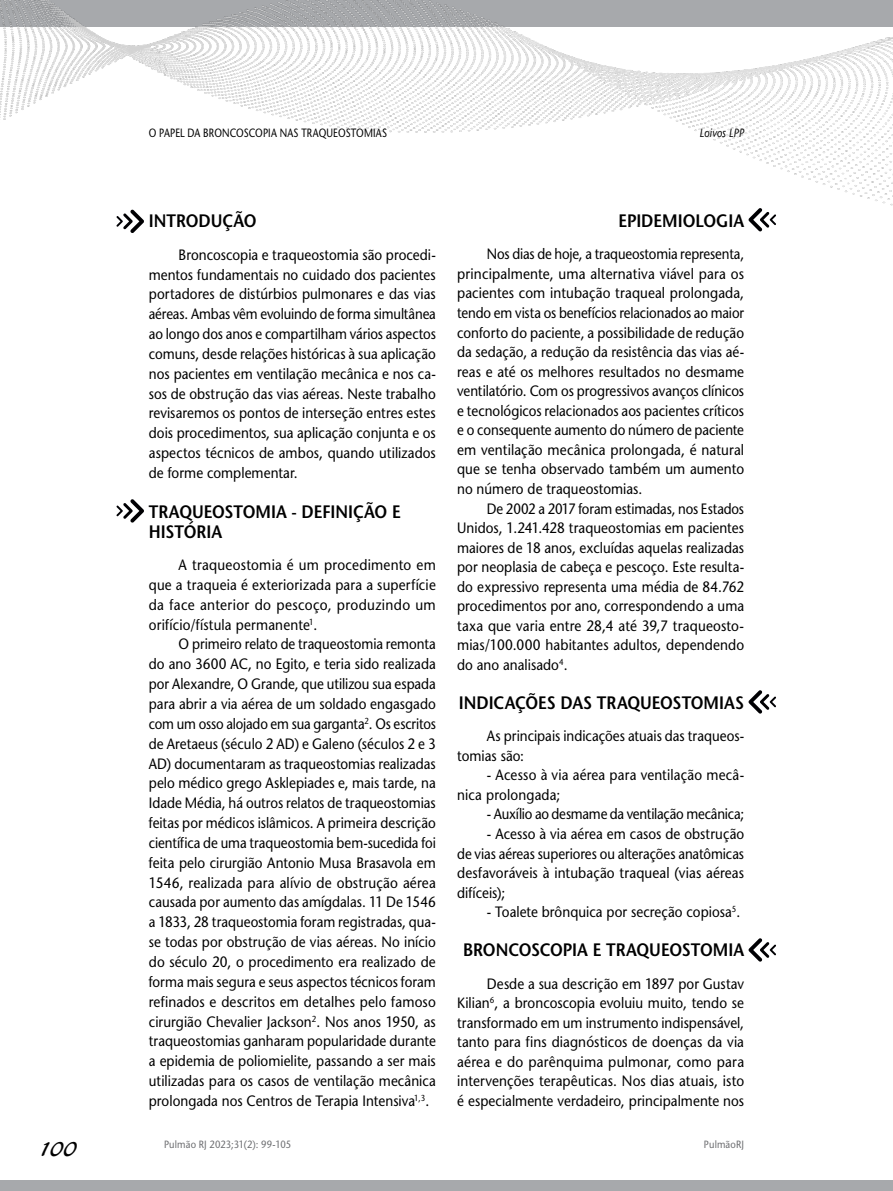
<style>
.page{position:relative;width:893px;height:1191px;background:#fff}
.page>*{position:absolute;margin:0;border:0;box-sizing:border-box;transform-origin:0 0}
.t1{font:21px "Blacklight D";color:#000}
.t2{font:600 18px/19.8px "Stone Sans";color:#000;scale:.9 1}
.t3{font:15px/19.5px "Stone Sans";letter-spacing:.005em;color:#000;text-align:justify;scale:.9 1}
.t4{font:15px/19.8px "Stone Sans";letter-spacing:.005em;color:#000;text-align:justify;scale:.89 1}
.t5{font:15px/19.5px "Stone Sans";letter-spacing:.005em;color:#000;text-align:justify;scale:.88 1}
.t6{font:15px/19.8px "Stone Sans";letter-spacing:.005em;color:#000;text-align:justify;scale:.91 1}
.t7{font:15px "Stone Sans";letter-spacing:-.02em;color:#000;scale:.89 1}
.t8{font:12px "Stone Sans";letter-spacing:.02em;color:#000;scale:.8 1}
.t9{font:italic 12px "Stone Sans";letter-spacing:.005em;color:#000;scale:.85 1}
.t10{font:10.5px "Stone Sans";letter-spacing:.015em;color:#6d6e71;scale:.9 1}
</style>
<div class="page">
<img style="left:0;top:0;width:893px;height:232px">
<div style="left:0;top:1180px;width:893px;height:11px;background:#a7a9ac"></div>
<svg style="left:117px;top:210px;width:27px;height:23px"></svg>
<svg style="left:117px;top:499px;width:27px;height:23px"></svg>
<svg style="left:748px;top:208px;width:28px;height:23px"></svg>
<svg style="left:748px;top:690px;width:28px;height:23px"></svg>
<svg style="left:748px;top:938px;width:28px;height:23px"></svg>
<p class="t8" style="left:149px;top:126px;width:299px">O PAPEL DA BRONCOSCOPIA NAS TRAQUEOSTOMIAS</p>
<p class="t9" style="left:700px;top:126px;width:54px">Loivos LPP</p>
<p class="t2" style="left:149px;top:211px;width:121px">INTRODUÇÃO</p>
<p class="t3" style="left:149px;top:244px;width:320px;text-indent:30px">Broncoscopia e traqueostomia são procedi&shy;mentos fundamentais no cuidado dos pacientes portadores de distúrbios pulmonares e das vias aéreas. Ambas vêm evoluindo de forma simultânea ao longo dos anos e compartilham vários aspectos comuns, desde relações históricas à sua aplicação nos pacientes em ventilação mecânica e nos ca&shy;sos de obstrução das vias aéreas. Neste trabalho revisaremos os pontos de interseção entres estes dois procedimentos, sua aplicação conjunta e os aspectos técnicos de ambos, quando utilizados de forme complementar.</p>
<p class="t2" style="left:149px;top:501px;width:281px">TRAQUEOSTOMIA - DEFINIÇÃO E<br>HISTÓRIA</p>
<p class="t6" style="left:149px;top:555px;width:317px;text-indent:30px">A traqueostomia é um procedimento em que a traqueia é exteriorizada para a superfície da face anterior do pescoço, produzindo um orifício/fístula permanente<sup>1</sup>.</p>
<p class="t4" style="left:149px;top:634px;width:324px;text-indent:30px">O primeiro relato de traqueostomia remonta do ano 3600 AC, no Egito, e teria sido realizada por Alexandre, O Grande, que utilizou sua espada para abrir a via aérea de um soldado engasgado com um osso alojado em sua garganta<sup>2</sup>. Os escritos de Aretaeus (século 2 AD) e Galeno (séculos 2 e 3<br>AD) documentaram as traqueostomias realizadas pelo médico grego Asklepiades e, mais tarde, na Idade Média, há outros relatos de traqueostomias feitas por médicos islâmicos. A primeira descrição científica de uma traqueostomia bem-sucedida foi feita pelo cirurgião Antonio Musa Brasavola em 1546, realizada para alívio de obstrução aérea causada por aumento das amígdalas. 11 De 1546 a 1833, 28 traqueostomia foram registradas, qua&shy;se todas por obstrução de vias aéreas. No início do século 20, o procedimento era realizado de forma mais segura e seus aspectos técnicos foram refinados e descritos em detalhes pelo famoso cirurgião Chevalier Jackson<sup>2</sup>. Nos anos 1950, as traqueostomias ganharam popularidade durante a epidemia de poliomielite, passando a ser mais utilizadas para os casos de ventilação mecânica prolongada nos Centros de Terapia Intensiva<sup>1,3</sup>.</p>
<p class="t2" style="left:618px;top:211px;width:141px">EPIDEMIOLOGIA</p>
<p class="t5" style="left:457px;top:244px;width:328px;text-indent:30px">Nos dias de hoje, a traqueostomia representa, principalmente, uma alternativa viável para os pacientes com intubação traqueal prolongada, tendo em vista os benefícios relacionados ao maior conforto do paciente, a possibilidade de redução da sedação, a redução da resistência das vias aé&shy;reas e até os melhores resultados no desmame ventilatório. Com os progressivos avanços clínicos e tecnológicos relacionados aos pacientes críticos e o consequente aumento do número de paciente em ventilação mecânica prolongada, é natural que se tenha observado também um aumento no número de traqueostomias.</p>
<p class="t5" style="left:457px;top:498px;width:328px;text-indent:30px">De 2002 a 2017 foram estimadas, nos Estados Unidos, 1.241.428 traqueostomias em pacientes maiores de 18 anos, excluídas aquelas realizadas por neoplasia de cabeça e pescoço. Este resulta&shy;do expressivo representa uma média de 84.762 procedimentos por ano, correspondendo a uma taxa que varia entre 28,4 até 39,7 traqueosto&shy;mias/100.000 habitantes adultos, dependendo do ano analisado<sup>4</sup>.</p>
<p class="t2" style="left:459px;top:693px;width:318px">INDICAÇÕES DAS TRAQUEOSTOMIAS</p>
<p class="t3" style="left:457px;top:726px;width:320px;text-indent:30px">As principais indicações atuais das traqueos&shy;tomias são:</p>
<p class="t3" style="left:457px;top:765px;width:320px;text-indent:30px">- Acesso à via aérea para ventilação mecâ&shy;nica prolongada;</p>
<p class="t7" style="left:487px;top:805px;width:291px">- Auxílio ao desmame da ventilação mecânica;</p>
<p class="t3" style="left:457px;top:824px;width:320px;text-indent:30px">- Acesso à via aérea em casos de obstrução de vias aéreas superiores ou alterações anatômicas desfavoráveis à intubação traqueal (vias aéreas difíceis);</p>
<p class="t3" style="left:487px;top:902px;width:283px">- Toalete brônquica por secreção copiosa<sup>5</sup>.</p>
<p class="t2" style="left:463px;top:940px;width:314px">BRONCOSCOPIA E TRAQUEOSTOMIA</p>
<p class="t3" style="left:457px;top:973px;width:320px;text-indent:30px">Desde a sua descrição em 1897 por Gustav Kilian<sup>6</sup>, a broncoscopia evoluiu muito, tendo se transformado em um instrumento indispensável, tanto para fins diagnósticos de doenças da via aérea e do parênquima pulmonar, como para intervenções terapêuticas. Nos dias atuais, isto é especialmente verdadeiro, principalmente nos</p>
<h1 class="t1" style="left:39px;top:1135px;width:40px">100</h1>
<p class="t10" style="left:164px;top:1138px;width:143px">Pulmão RJ 2023;31(2): 99-105</p>
<p class="t10" style="left:704px;top:1138px;width:46px">PulmãoRJ</p>
</div>
